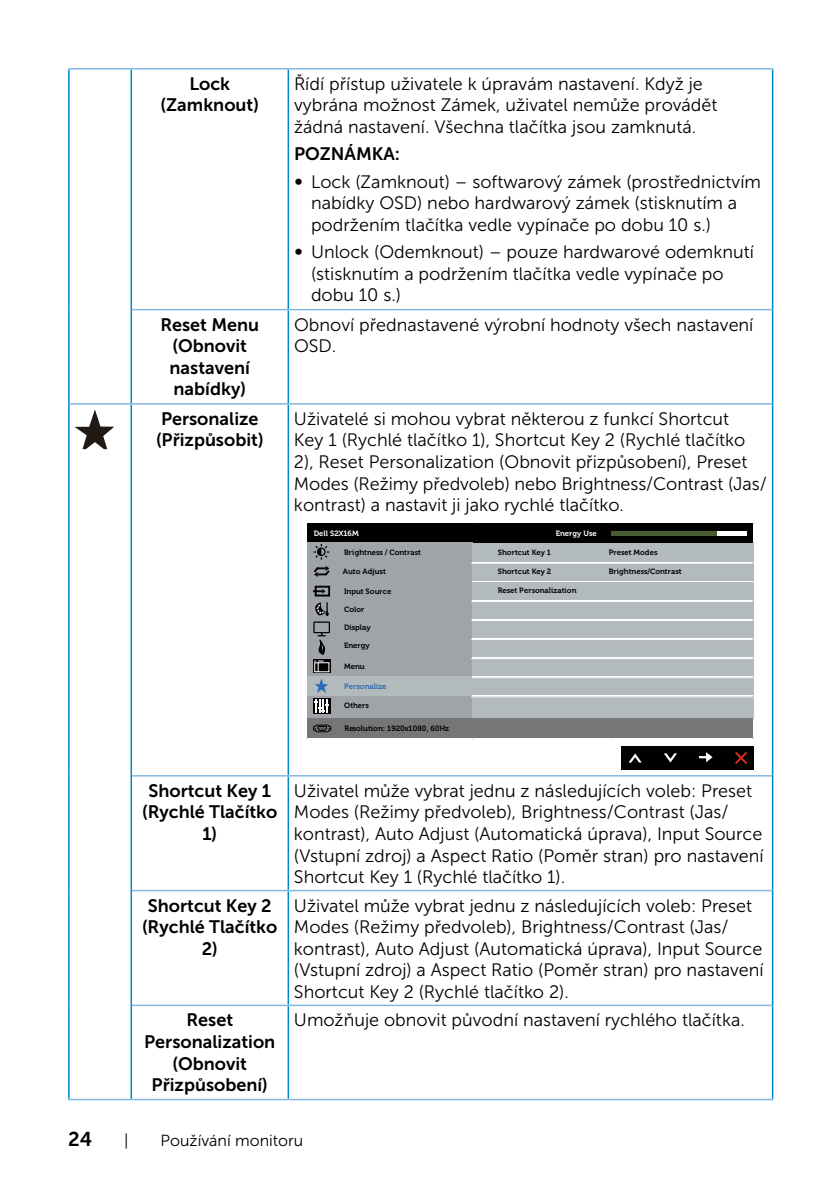
<style>
.page{position:relative;width:840px;height:1191px;background:#fff}
.page>*{position:absolute;margin:0;border:0;box-sizing:border-box;transform-origin:0 0}
.t1{font:20px "Museo Sans For Dell 700";color:#000}
.t2{font:18px/21.6px "Museo Sans For Dell 300";color:#000}
.t3{font:18px/21.6px "Museo Sans For Dell 700";color:#000;text-align:center}
.t4{font:16px "Museo Sans For Dell 300";color:#000}
.t5{font:700 7.6px "Museo For Dell";letter-spacing:.005em;color:#000}
.t6{font:700 7.6px "Museo For Dell";color:#fff}
.t7{font:700 7.6px "Museo For Dell";letter-spacing:.005em;color:#276ab4}
</style>
<div class="page">
<hr style="left:68px;top:70px;width:2px;height:240px;background:#0087cb">
<hr style="left:68px;top:310px;width:2px;height:94px;background:#0087cb">
<hr style="left:68px;top:68px;width:63px;height:2px;background:#84b6e2">
<hr style="left:130px;top:70px;width:2px;height:240px;background:#0087cb">
<hr style="left:131px;top:68px;width:157px;height:2px;background:#84b6e2">
<hr style="left:287px;top:70px;width:2px;height:239px;background:#0087cb">
<hr style="left:771px;top:70px;width:2px;height:240px;background:#0087cb">
<hr style="left:288px;top:68px;width:485px;height:2px;background:#84b6e2">
<hr style="left:130px;top:310px;width:2px;height:93px;background:#0087cb">
<hr style="left:132px;top:309px;width:156px;height:1px;background:#84b6e2">
<hr style="left:287px;top:310px;width:2px;height:93px;background:#0087cb">
<hr style="left:771px;top:310px;width:2px;height:94px;background:#0087cb">
<hr style="left:288px;top:309px;width:483px;height:1px;background:#84b6e2">
<hr style="left:68px;top:404px;width:2px;height:372px;background:#0087cb">
<hr style="left:68px;top:776px;width:2px;height:114px;background:#0087cb">
<hr style="left:68px;top:890px;width:2px;height:115px;background:#0087cb">
<hr style="left:68px;top:1005px;width:2px;height:93px;background:#0087cb">
<hr style="left:70px;top:403px;width:61px;height:1px;background:#84b6e2">
<hr style="left:130px;top:404px;width:2px;height:372px;background:#0087cb">
<hr style="left:131px;top:403px;width:157px;height:1px;background:#84b6e2">
<hr style="left:287px;top:404px;width:2px;height:371px;background:#0087cb">
<hr style="left:771px;top:404px;width:2px;height:372px;background:#0087cb">
<hr style="left:288px;top:403px;width:483px;height:1px;background:#84b6e2">
<hr style="left:130px;top:776px;width:2px;height:114px;background:#0087cb">
<hr style="left:132px;top:775px;width:156px;height:1px;background:#84b6e2">
<hr style="left:287px;top:776px;width:2px;height:114px;background:#0087cb">
<hr style="left:771px;top:776px;width:2px;height:114px;background:#0087cb">
<hr style="left:288px;top:775px;width:483px;height:1px;background:#84b6e2">
<hr style="left:130px;top:890px;width:2px;height:115px;background:#0087cb">
<hr style="left:132px;top:890px;width:156px;height:1px;background:#84b6e2">
<hr style="left:287px;top:891px;width:2px;height:113px;background:#0087cb">
<hr style="left:771px;top:890px;width:2px;height:115px;background:#0087cb">
<hr style="left:288px;top:890px;width:483px;height:1px;background:#84b6e2">
<hr style="left:130px;top:1005px;width:2px;height:93px;background:#0087cb">
<hr style="left:132px;top:1004px;width:156px;height:2px;background:#84b6e2">
<hr style="left:287px;top:1006px;width:2px;height:92px;background:#0087cb">
<hr style="left:771px;top:1005px;width:2px;height:93px;background:#0087cb">
<hr style="left:288px;top:1004px;width:483px;height:2px;background:#84b6e2">
<hr style="left:68px;top:1098px;width:63px;height:2px;background:#84b6e2">
<hr style="left:131px;top:1098px;width:157px;height:2px;background:#84b6e2">
<hr style="left:288px;top:1098px;width:485px;height:2px;background:#84b6e2">
<svg style="left:74px;top:409px;width:40px;height:40px"></svg>
<div style="left:307px;top:523px;width:446px;height:20px;background:#030000"></div>
<div style="left:307px;top:543px;width:165px;height:176px;background:#a0a4a9"></div>
<div style="left:471px;top:543px;width:282px;height:176px;background:#b3babc"></div>
<div style="left:307px;top:718px;width:446px;height:20px;background:#767578"></div>
<div style="left:610px;top:531px;width:136px;height:5px;background:#fff"></div>
<div style="left:610px;top:531px;width:106px;height:5px;background:#475c31"></div>
<svg style="left:313px;top:698px;width:17px;height:16px"></svg>
<svg style="left:314px;top:699px;width:14px;height:13px"></svg>
<div style="left:621px;top:746px;width:132px;height:24px;background:#030000"></div>
<svg style="left:629px;top:753px;width:12px;height:9px"></svg>
<svg style="left:664px;top:753px;width:12px;height:9px"></svg>
<svg style="left:698px;top:752px;width:14px;height:10px"></svg>
<svg style="left:735px;top:752px;width:11px;height:12px"></svg>
<hr style="left:471px;top:563px;width:281px;height:1px;background:#fff">
<hr style="left:471px;top:562px;width:281px;height:1px;background:#fff">
<hr style="left:471px;top:581px;width:281px;height:1px;background:#fff">
<hr style="left:471px;top:601px;width:281px;height:1px;background:#fff">
<hr style="left:471px;top:600px;width:281px;height:1px;background:#fff">
<hr style="left:471px;top:620px;width:281px;height:1px;background:#fff">
<hr style="left:471px;top:619px;width:281px;height:1px;background:#fff">
<hr style="left:471px;top:639px;width:281px;height:1px;background:#fff">
<hr style="left:471px;top:638px;width:281px;height:1px;background:#fff">
<hr style="left:471px;top:658px;width:281px;height:1px;background:#fff">
<hr style="left:471px;top:657px;width:281px;height:1px;background:#fff">
<hr style="left:471px;top:677px;width:281px;height:1px;background:#fff">
<hr style="left:471px;top:676px;width:281px;height:1px;background:#fff">
<hr style="left:471px;top:696px;width:281px;height:1px;background:#fff">
<hr style="left:471px;top:695px;width:281px;height:1px;background:#fff">
<div style="left:307px;top:676px;width:164px;height:19px;background:#b3babc"></div>
<svg style="left:313px;top:544px;width:17px;height:33px"></svg>
<div style="left:314px;top:586px;width:16px;height:10px;border:2px solid #000"></div>
<svg style="left:313px;top:589px;width:12px;height:4px"></svg>
<svg style="left:315px;top:602px;width:13px;height:14px"></svg>
<svg style="left:313px;top:724px;width:18px;height:9px"></svg>
<svg style="left:313px;top:672px;width:17px;height:1px"></svg>
<svg style="left:313px;top:622px;width:17px;height:50px"></svg>
<svg style="left:314px;top:678px;width:14px;height:15px"></svg>
<p class="t3" style="left:160px;top:73px;width:100px">Lock (Zamknout)</p>
<p class="t2" style="left:294px;top:73px;width:425px">Řídí přístup uživatele k úpravám nastavení. Když je vybrána možnost Zámek, uživatel nemůže provádět žádná nastavení. Všechna tlačítka jsou zamknutá.</p>
<p class="t3" style="left:294px;top:143px;width:107px">POZNÁMKA:</p>
<p class="t2" style="left:311px;top:171px;width:451px;text-indent:-17px">∞ Lock (Zamknout) – softwarový zámek (prostřednictvím nabídky OSD) nebo hardwarový zámek (stisknutím a podržením tlačítka vedle vypínače po dobu 10 s.)</p>
<p class="t2" style="left:311px;top:241px;width:444px;text-indent:-17px">∞ Unlock (Odemknout) – pouze hardwarové odemknutí (stisknutím a podržením tlačítka vedle vypínače po dobu 10 s.)</p>
<p class="t3" style="left:160px;top:313px;width:100px">Reset Menu (Obnovit nastavení nabídky)</p>
<p class="t2" style="left:294px;top:314px;width:460px">Obnoví přednastavené výrobní hodnoty všech nastavení<br>OSD.</p>
<p class="t3" style="left:156px;top:408px;width:109px;text-align:left">Personalize (Přizpůsobit)</p>
<p class="t2" style="left:294px;top:408px;width:474px">Uživatelé si mohou vybrat některou z funkcí Shortcut<br>Key 1 (Rychlé tlačítko 1), Shortcut Key 2 (Rychlé tlačítko 2), Reset Personalization (Obnovit přizpůsobení), Preset Modes (Režimy předvoleb) nebo Brightness/Contrast (Jas/ kontrast) a nastavit ji jako rychlé tlačítko.</p>
<p class="t5" style="left:344px;top:548px;width:78px">Brightness / Contrast</p>
<p class="t6" style="left:314px;top:529px;width:46px">Dell S2X16M</p>
<p class="t6" style="left:555px;top:529px;width:42px">Energy Use</p>
<p class="t5" style="left:343px;top:567px;width:45px">Auto Adjust</p>
<p class="t5" style="left:344px;top:587px;width:49px">Input Source</p>
<p class="t5" style="left:344px;top:605px;width:22px">Color</p>
<p class="t5" style="left:344px;top:623px;width:28px">Display</p>
<p class="t5" style="left:344px;top:662px;width:22px">Menu</p>
<p class="t7" style="left:344px;top:681px;width:44px">Personalize</p>
<p class="t5" style="left:497px;top:548px;width:55px">Shortcut Key 1</p>
<p class="t5" style="left:608px;top:548px;width:50px">Preset Modes</p>
<p class="t5" style="left:497px;top:567px;width:55px">Shortcut Key 2</p>
<p class="t5" style="left:608px;top:567px;width:74px">Brightness/Contrast</p>
<p class="t5" style="left:497px;top:586px;width:80px">Reset Personalization</p>
<p class="t5" style="left:344px;top:641px;width:27px">Energy</p>
<p class="t5" style="left:344px;top:701px;width:26px">Others</p>
<p class="t5" style="left:344px;top:724px;width:106px">Resolution: 1920x1080, 60Hz</p>
<p class="t3" style="left:142px;top:779px;width:137px">Shortcut Key 1 (Rychlé Tlačítko<br>1)</p>
<p class="t2" style="left:294px;top:780px;width:471px">Uživatel může vybrat jednu z následujících voleb: Preset Modes (Režimy předvoleb), Brightness/Contrast (Jas/ kontrast), Auto Adjust (Automatická úprava), Input Source (Vstupní zdroj) a Aspect Ratio (Poměr stran) pro nastavení Shortcut Key 1 (Rychlé tlačítko 1).</p>
<p class="t3" style="left:142px;top:894px;width:137px">Shortcut Key 2 (Rychlé Tlačítko<br>2)</p>
<p class="t2" style="left:294px;top:894px;width:471px">Uživatel může vybrat jednu z následujících voleb: Preset Modes (Režimy předvoleb), Brightness/Contrast (Jas/ kontrast), Auto Adjust (Automatická úprava), Input Source (Vstupní zdroj) a Aspect Ratio (Poměr stran) pro nastavení Shortcut Key 2 (Rychlé tlačítko 2).</p>
<p class="t3" style="left:144px;top:1009px;width:132px">Reset<br>Personalization (Obnovit<br>Přizpůsobení)</p>
<p class="t2" style="left:294px;top:1009px;width:452px">Umožňuje obnovit původní nastavení rychlého tlačítka.</p>
<p class="t1" style="left:68px;top:1127px;width:26px">24</p>
<p class="t4" style="left:124px;top:1131px;width:6px">|</p>
<p class="t4" style="left:160px;top:1131px;width:144px">Používání monitoru</p>
</div>
